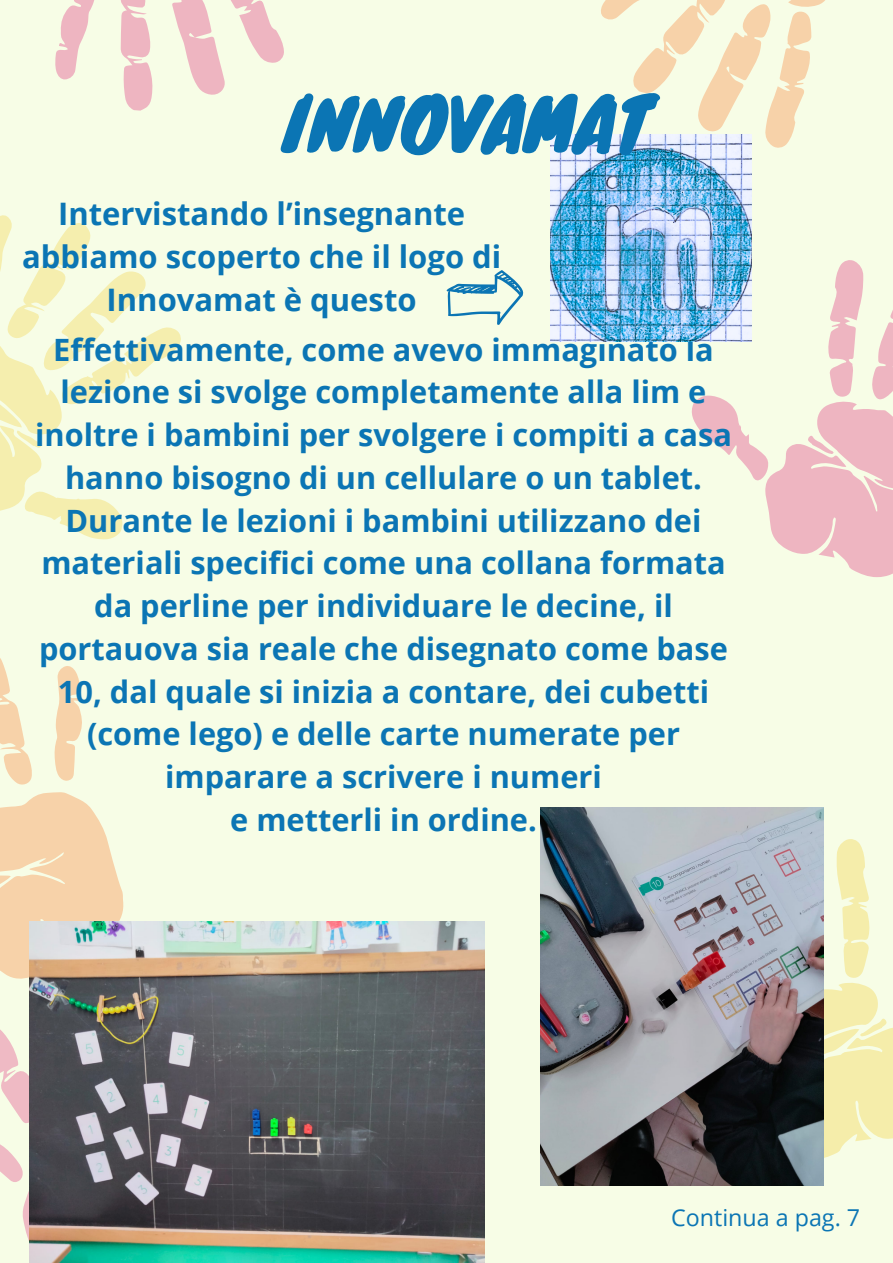
<style>
.page{position:relative;width:893px;height:1263px;background:#f7fde6}
.page>*{position:absolute;margin:0;border:0;box-sizing:border-box;transform-origin:0 0}
.t1{font:72.3px "Knewave";color:#0b75b4}
.t2{font:700 30.97px/43.3px "Open Sans";color:#0b75b4;text-align:center}
.t3{font:700 30.75px/42.8px "Open Sans";color:#0b75b4;text-align:center}
.t4{font:23.25px "Open Sans";color:#0b75b4}
</style>
<div class="page">
<svg style="left:0;top:215px;width:181px;height:325px"></svg>
<svg style="left:823px;top:836px;width:70px;height:335px"></svg>
<svg style="left:677px;top:256px;width:216px;height:321px"></svg>
<svg style="left:55px;top:0;width:229px;height:111px"></svg>
<svg style="left:597px;top:0;width:228px;height:153px"></svg>
<svg style="left:0;top:658px;width:124px;height:605px"></svg>
<svg style="left:446px;top:270px;width:77px;height:55px"></svg>
<img style="left:30px;top:921px;width:455px;height:342px">
<img style="left:540px;top:808px;width:283px;height:377px">
<img style="left:551px;top:135px;width:200px;height:206px">
<p class="t1" style="left:282px;top:65px;width:370px">INNOVAMAT</p>
<h2 class="t2" style="left:22px;top:191px;width:481px">Intervistando l’insegnante abbiamo scoperto che il logo di<br>Innovamat è questo</h2>
<p class="t3" style="left:35px;top:327px;width:698px">Effettivamente, come avevo immaginato la lezione si svolge completamente alla lim e inoltre i bambini per svolgere i compiti a casa hanno bisogno di un cellulare o un tablet.<br>Durante le lezioni i bambini utilizzano dei materiali specifici come una collana formata da perline per individuare le decine, il portauova sia reale che disegnato come base 10, dal quale si inizia a contare, dei cubetti (come lego) e delle carte numerate per imparare a scrivere i numeri<br>e metterli in ordine.</p>
<p class="t4" style="left:671px;top:1201px;width:190px">Continua a pag. 7</p>
</div>
